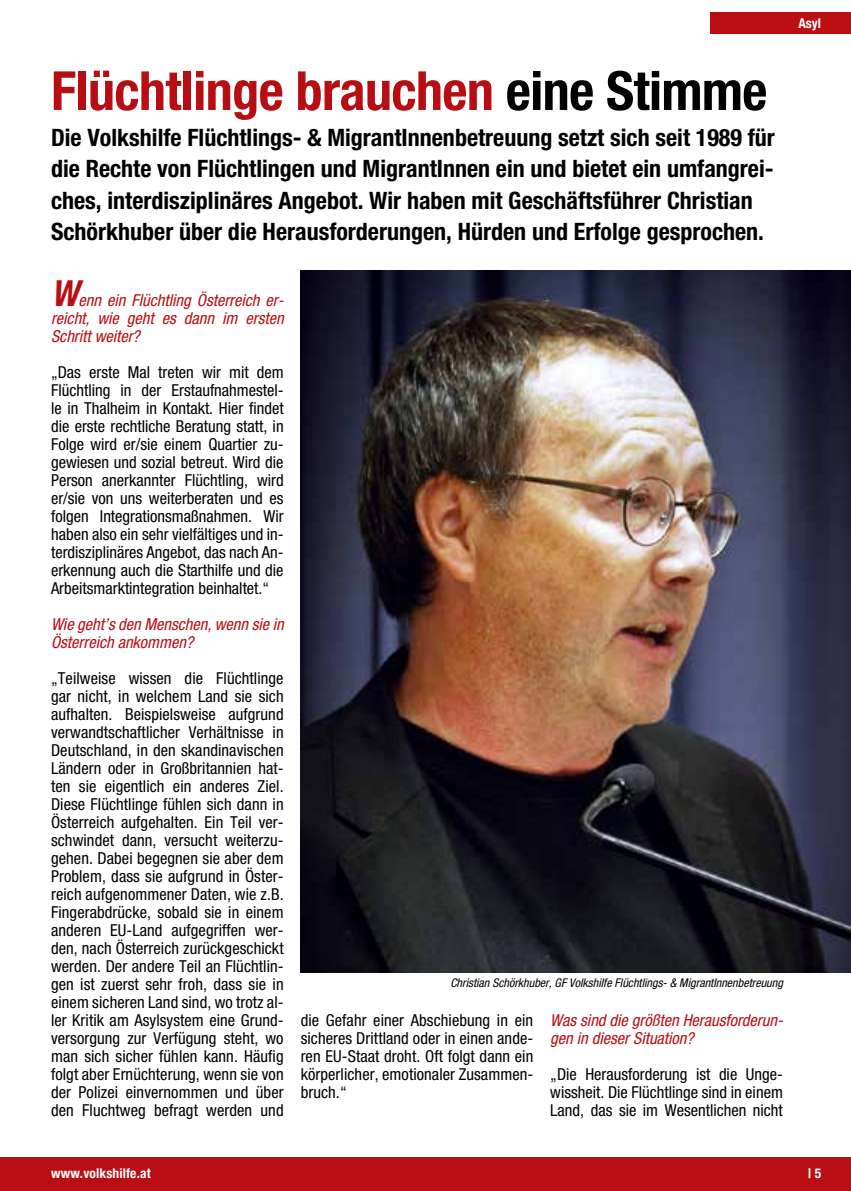
<style>
.page{position:relative;width:851px;height:1191px;background:#fff}
.page>*{position:absolute;margin:0;border:0;box-sizing:border-box;transform-origin:0 0}
.t1{font:700 condensed 54px "Helvetica Neue";letter-spacing:-.01em;color:#b80e13}
.t2{font:700 condensed 24px/31.5px "Helvetica Neue";color:#000}
.t3{font:condensed 16.5px/18px "Helvetica Neue";color:#000;text-align:justify}
.t4{font:italic condensed 16.5px/18px "Helvetica Neue";color:#b90e13}
.t5{font:700 condensed 13.5px "Helvetica Neue";letter-spacing:.01em;color:#fff}
.t6{font:italic condensed 12px "Helvetica Neue";color:#000}
.s1{color:#000}
.s2{font-weight:700;font-size:36px}
</style>
<div class="page">
<div style="left:0;top:1157px;width:850px;height:34px;background:#b90e13"></div>
<img style="left:300px;top:270px;width:550px;height:702px">
<div style="left:710px;top:13px;width:140px;height:21px;background:#b90e13"></div>
<p class="t5" style="left:798px;top:15px;width:24px">Asyl</p>
<h1 class="t1" style="left:51px;top:58px;width:717px">Flüchtlinge brauchen <span class="s1">eine Stimme</span></h1>
<p class="t2" style="left:51px;top:121px;width:725px">Die Volkshilfe Flüchtlings- &amp; MigrantInnenbetreuung setzt sich seit 1989 für die Rechte von Flüchtlingen und MigrantInnen ein und bietet ein umfangrei&shy;ches, interdisziplinäres Angebot. Wir haben mit Geschäftsführer Christian Schörkhuber über die Herausforderungen, Hürden und Erfolge gesprochen.</p>
<p class="t4" style="left:51px;top:291px;width:234px;text-align:justify"><span class="s2">W</span>enn ein Flüchtling Österreich er&shy;reicht, wie geht es dann im ersten Schritt weiter?</p>
<p class="t3" style="left:51px;top:363px;width:234px">„Das erste Mal treten wir mit dem Flüchtling in der Erstaufnahmestel&shy;le in Thalheim in Kontakt. Hier findet die erste rechtliche Beratung statt, in Folge wird er/sie einem Quartier zu&shy;gewiesen und sozial betreut. Wird die Person anerkannter Flüchtling, wird er/sie von uns weiterberaten und es folgen Integrationsmaßnahmen. Wir haben also ein sehr vielfältiges und in&shy;terdisziplinäres Angebot, das nach An&shy;erkennung auch die Starthilfe und die Arbeitsmarktintegration beinhaltet.“</p>
<p class="t4" style="left:51px;top:615px;width:234px">Wie geht’s den Menschen, wenn sie in<br>Österreich ankommen?</p>
<p class="t3" style="left:51px;top:669px;width:234px">„Teilweise wissen die Flüchtlinge gar nicht, in welchem Land sie sich aufhalten. Beispielsweise aufgrund verwandtschaftlicher Verhältnisse in Deutschland, in den skandinavischen Ländern oder in Großbritannien hat&shy;ten sie eigentlich ein anderes Ziel.<br>Diese Flüchtlinge fühlen sich dann in Österreich aufgehalten. Ein Teil ver&shy;schwindet dann, versucht weiterzu&shy;gehen. Dabei begegnen sie aber dem Problem, dass sie aufgrund in Öster&shy;reich aufgenommener Daten, wie z.B.<br>Fingerabdrücke, sobald sie in einem anderen EU-Land aufgegriffen wer&shy;den, nach Österreich zurückgeschickt werden. Der andere Teil an Flüchtlin&shy;gen ist zuerst sehr froh, dass sie in einem sicheren Land sind, wo trotz al&shy;ler Kritik am Asylsystem eine Grund&shy;versorgung zur Verfügung steht, wo man sich sicher fühlen kann. Häufig folgt aber Ernüchterung, wenn sie von der Polizei einvernommen und über den Fluchtweg befragt werden und</p>
<p class="t6" style="left:450px;top:976px;width:334px">Christian Schörkhuber, GF Volkshilfe Flüchtlings- &amp; MigrantInnenbetreuung</p>
<p class="t3" style="left:300px;top:1011px;width:234px">die Gefahr einer Abschiebung in ein sicheres Drittland oder in einen ande&shy;ren EU-Staat droht. Oft folgt dann ein körperlicher, emotionaler Zusammen&shy;bruch.“</p>
<p class="t4" style="left:550px;top:1011px;width:234px">Was sind die größten Herausforderun&shy;gen in dieser Situation?</p>
<p class="t3" style="left:550px;top:1065px;width:234px">„Die Herausforderung ist die Unge&shy;wissheit. Die Flüchtlinge sind in einem Land, das sie im Wesentlichen nicht</p>
<p class="t5" style="left:51px;top:1165px;width:101px">www.volkshilfe.at</p>
<p class="t5" style="left:808px;top:1165px;width:14px">| 5</p>
</div>
